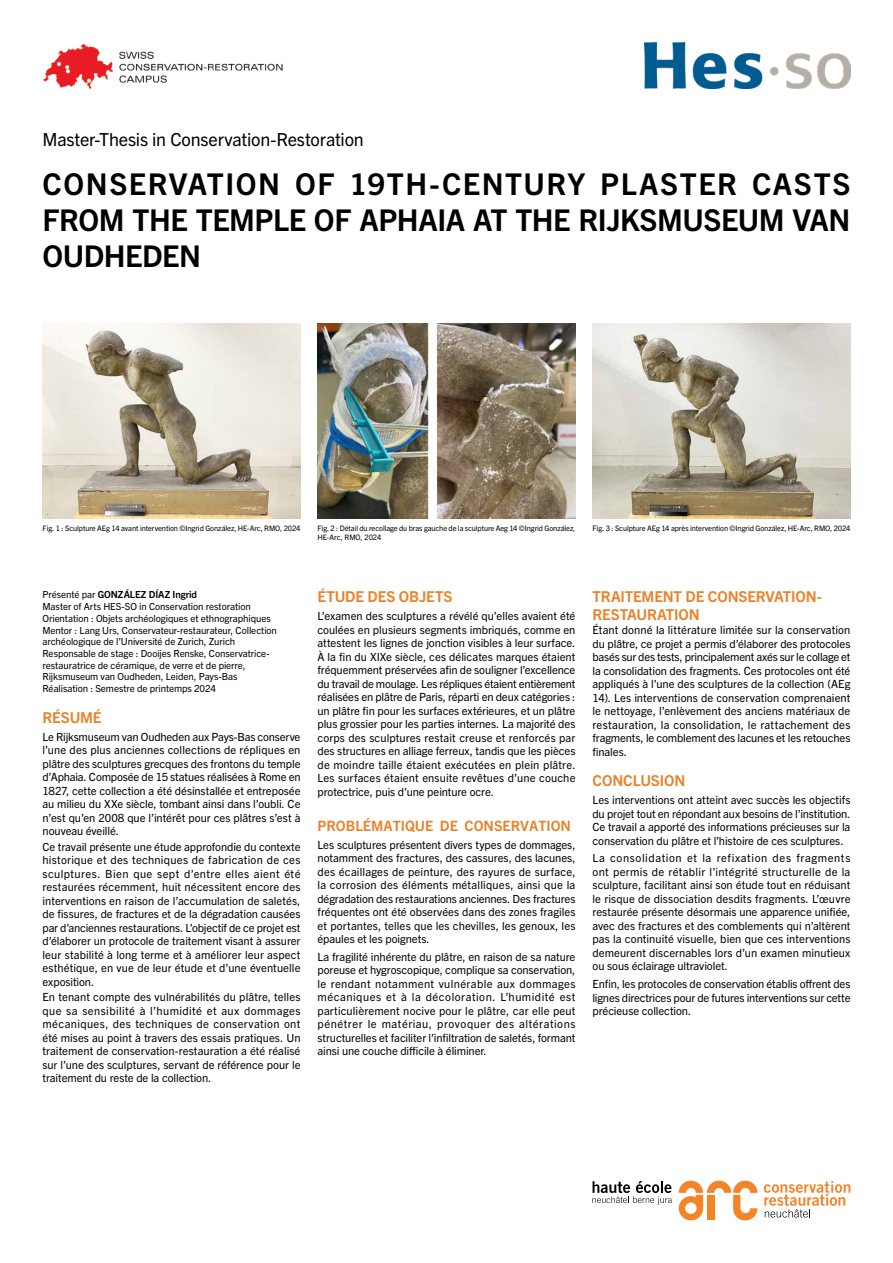
<style>
.page{position:relative;width:893px;height:1263px;background:#fff}
.page>*{position:absolute;margin:0;border:0;box-sizing:border-box;transform-origin:0 0}
.t1{font:700 30px/36px "Trade Gothic Next LT Pro";letter-spacing:-.015em;color:#000;text-align:justify}
.t2{font:18px "Trade Gothic Next LT Pro";letter-spacing:-.01em;color:#000}
.t3{font:700 15px/18px "Trade Gothic Next LT Pro";letter-spacing:-.01em;color:#ea822a}
.t4{font:700 14.25px "Trade Gothic Next LT Pro";color:#ea822a}
.t5{font:11.25px/13.5px "Trade Gothic Next LT Pro";letter-spacing:-.005em;color:#000;text-align:justify}
.t6{font:9.75px/11.7px "Trade Gothic Next LT Pro";letter-spacing:-.01em;color:#000}
.t7{font:7.5px/9px "Trade Gothic Next LT Pro";letter-spacing:-.01em;color:#000}
.s1{font-weight:700}
</style>
<div class="page">
<svg style="left:679px;top:1180px;width:78px;height:40px"></svg>
<svg style="left:592px;top:1181px;width:79px;height:23px"></svg>
<svg style="left:764px;top:1181px;width:86px;height:36px"></svg>
<img style="left:644px;top:43px;width:206px;height:46px">
<img style="left:43px;top:43px;width:240px;height:46px">
<img style="left:592px;top:323px;width:258px;height:196px">
<img style="left:317px;top:323px;width:258px;height:196px">
<img style="left:43px;top:323px;width:257px;height:196px">
<h2 class="t2" style="left:43px;top:127px;width:323px">Master-Thesis in Conservation-Restoration</h2>
<h1 class="t1" style="left:43px;top:164px;width:809px">CONSERVATION OF 19TH-CENTURY PLASTER CASTS FROM THE TEMPLE OF APHAIA AT THE RIJKSMUSEUM VAN OUDHEDEN</h1>
<p class="t7" style="left:43px;top:523px;width:259px">Fig. 1 : Sculpture AEg 14 avant intervention ©Ingrid González, HE-Arc, RMO, 2024</p>
<p class="t7" style="left:317px;top:523px;width:259px">Fig. 2 : Détail du recollage du bras gauche de la sculpture Aeg 14 ©Ingrid González,<br>HE-Arc, RMO, 2024</p>
<p class="t7" style="left:592px;top:523px;width:259px">Fig. 3 : Sculpture AEg 14 après intervention ©Ingrid González, HE-Arc, RMO, 2024</p>
<p class="t6" style="left:43px;top:588px;width:236px">Présenté par <span class="s1">GONZÁLEZ DÍAZ Ingrid<br></span>Master of Arts HES-SO in Conservation restoration Orientation : Objets archéologiques et ethnographiques Mentor : Lang Urs, Conservateur-restaurateur, Collection archéologique de l’Université de Zurich, Zurich Responsable de stage : Dooijes Renske, Conservatrice&shy;restauratrice de céramique, de verre et de pierre, Rijksmuseum van Oudheden, Leiden, Pays-Bas Réalisation : Semestre de printemps 2024</p>
<h3 class="t3" style="left:43px;top:707px;width:61px">RÉSUMÉ</h3>
<p class="t5" style="left:43px;top:729px;width:260px">Le Rijksmuseum van Oudheden aux Pays-Bas conserve l’une des plus anciennes collections de répliques en plâtre des sculptures grecques des frontons du temple d’Aphaia. Composée de 15 statues réalisées à Rome en 1827, cette collection a été désinstallée et entreposée au milieu du XXe siècle, tombant ainsi dans l’oubli. Ce n’est qu’en 2008 que l’intérêt pour ces plâtres s’est à nouveau éveillé.</p>
<p class="t5" style="left:43px;top:839px;width:260px">Ce travail présente une étude approfondie du contexte historique et des techniques de fabrication de ces sculptures. Bien que sept d’entre elles aient été restaurées récemment, huit nécessitent encore des interventions en raison de l’accumulation de saletés, de fissures, de fractures et de la dégradation causées par d’anciennes restaurations. L’objectif de ce projet est d’élaborer un protocole de traitement visant à assurer leur stabilité à long terme et à améliorer leur aspect esthétique, en vue de leur étude et d’une éventuelle exposition.</p>
<p class="t5" style="left:43px;top:990px;width:260px">En tenant compte des vulnérabilités du plâtre, telles que sa sensibilité à l’humidité et aux dommages mécaniques, des techniques de conservation ont été mises au point à travers des essais pratiques. Un traitement de conservation-restauration a été réalisé sur l’une des sculptures, servant de référence pour le traitement du reste de la collection.</p>
<h3 class="t3" style="left:317px;top:587px;width:137px">ÉTUDE DES OBJETS</h3>
<p class="t5" style="left:317px;top:609px;width:259px">L’examen des sculptures a révélé qu’elles avaient été coulées en plusieurs segments imbriqués, comme en attestent les lignes de jonction visibles à leur surface.<br>À la fin du XIXe siècle, ces délicates marques étaient fréquemment préservées afin de souligner l’excellence du travail de moulage. Les répliques étaient entièrement réalisées en plâtre de Paris, réparti en deux catégories : un plâtre fin pour les surfaces extérieures, et un plâtre plus grossier pour les parties internes. La majorité des corps des sculptures restait creuse et renforcés par des structures en alliage ferreux, tandis que les pièces de moindre taille étaient exécutées en plein plâtre.<br>Les surfaces étaient ensuite revêtues d’une couche protectrice, puis d’une peinture ocre.</p>
<p class="t4" style="left:317px;top:816px;width:255px">PROBLÉMATIQUE DE CONSERVATION</p>
<p class="t5" style="left:317px;top:837px;width:259px">Les sculptures présentent divers types de dommages, notamment des fractures, des cassures, des lacunes, des écaillages de peinture, des rayures de surface, la corrosion des éléments métalliques, ainsi que la dégradation des restaurations anciennes. Des fractures fréquentes ont été observées dans des zones fragiles et portantes, telles que les chevilles, les genoux, les épaules et les poignets.</p>
<p class="t5" style="left:317px;top:949px;width:259px">La fragilité inhérente du plâtre, en raison de sa nature poreuse et hygroscopique, complique sa conservation, le rendant notamment vulnérable aux dommages mécaniques et à la décoloration. L’humidité est particulièrement nocive pour le plâtre, car elle peut pénétrer le matériau, provoquer des altérations structurelles et faciliter l’infiltration de saletés, formant ainsi une couche difficile à éliminer.</p>
<h3 class="t3" style="left:592px;top:587px;width:231px">TRAITEMENT DE CONSERVATION-<br>RESTAURATION</h3>
<p class="t5" style="left:592px;top:622px;width:259px">Étant donné la littérature limitée sur la conservation du plâtre, ce projet a permis d’élaborer des protocoles basés sur des tests, principalement axés sur le collage et la consolidation des fragments. Ces protocoles ont été appliqués à l’une des sculptures de la collection (AEg 14). Les interventions de conservation comprenaient le nettoyage, l’enlèvement des anciens matériaux de restauration, la consolidation, le rattachement des fragments, le comblement des lacunes et les retouches finales.</p>
<h3 class="t3" style="left:592px;top:771px;width:94px">CONCLUSION</h3>
<p class="t5" style="left:592px;top:792px;width:259px">Les interventions ont atteint avec succès les objectifs du projet tout en répondant aux besoins de l’institution.<br>Ce travail a apporté des informations précieuses sur la conservation du plâtre et l’histoire de ces sculptures.</p>
<p class="t5" style="left:592px;top:851px;width:259px">La consolidation et la refixation des fragments ont permis de rétablir l’intégrité structurelle de la sculpture, facilitant ainsi son étude tout en réduisant le risque de dissociation desdits fragments. L’œuvre restaurée présente désormais une apparence unifiée, avec des fractures et des comblements qui n’altèrent pas la continuité visuelle, bien que ces interventions demeurent discernables lors d’un examen minutieux ou sous éclairage ultraviolet.</p>
<p class="t5" style="left:592px;top:976px;width:259px">Enfin, les protocoles de conservation établis offrent des lignes directrices pour de futures interventions sur cette précieuse collection.</p>
</div>
